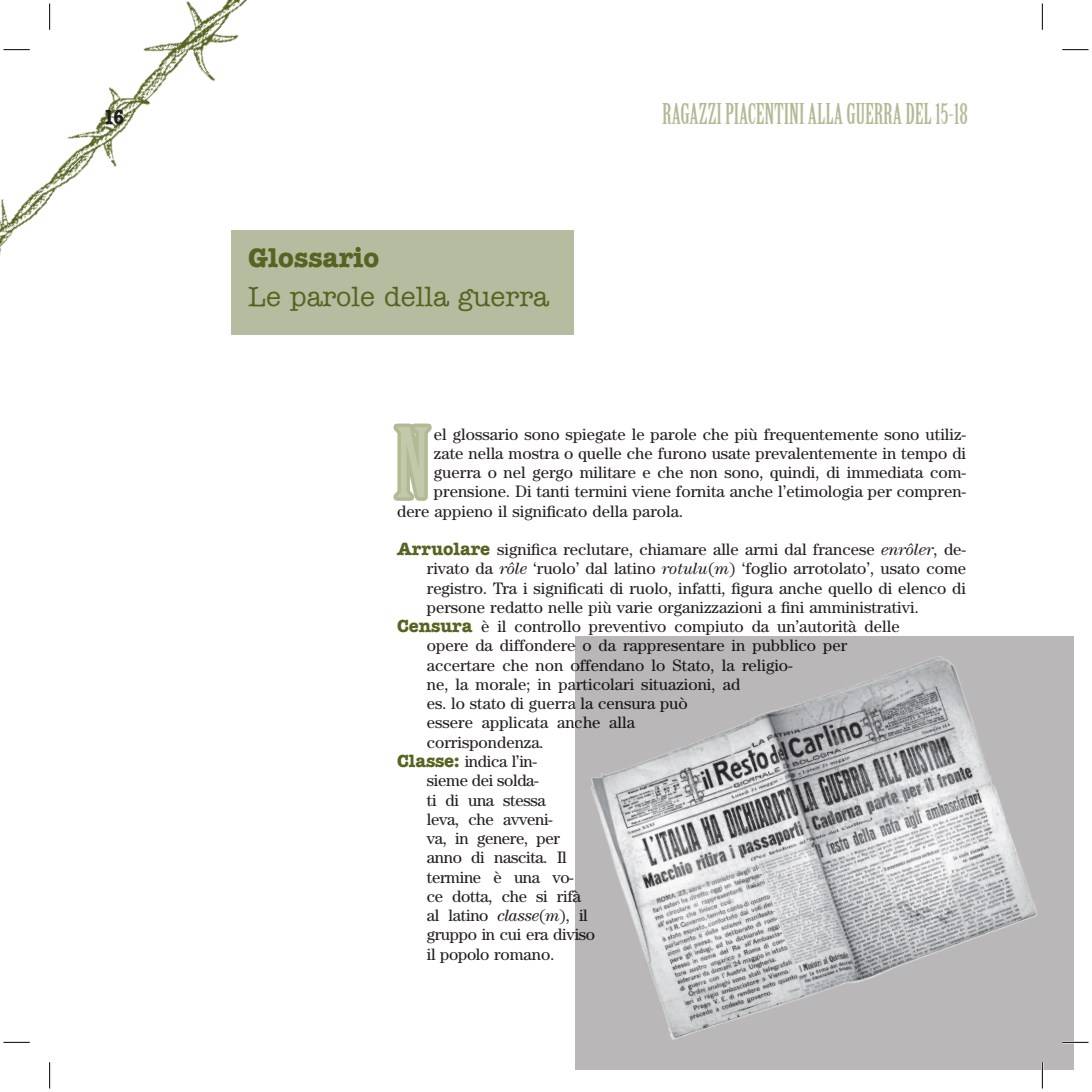
<style>
.page{position:relative;width:1092px;height:1092px;background:#fff}
.page>*{position:absolute;margin:0;border:0;box-sizing:border-box;transform-origin:0 0}
.t1{font:93.62px "Birch Std";color:#c2c9ab}
.t2{font:28px "Birch Std";color:#b2ba95}
.t3{font:28px "American Typewriter";color:#566421}
.t4{font:700 28px "American Typewriter";color:#566421}
.t5{font:700 condensed 21px "American Typewriter";color:#231f20}
.t6{font:16.62px "Century";color:#231f20}
.t7{font:16.62px "Century";letter-spacing:-.02em;color:#231f20}
.s1{font-family:"American Typewriter";font-weight:700;font-size:18.38px;color:#566421}
.s2{font-style:italic}
</style>
<div class="page">
<img style="left:0;top:0;width:247px;height:255px">
<div style="left:231px;top:230px;width:342px;height:105px;background:#b6bca0"></div>
<svg style="left:393px;top:423px;width:39px;height:78px"></svg>
<div style="left:575px;top:636px;width:498px;height:433px;background:#b9b7b8"></div>
<img style="left:591px;top:656px;width:453px;height:412px">
<hr style="left:4px;top:49px;width:26px;height:2px;background:#fff">
<hr style="left:1062px;top:1041px;width:26px;height:2px;background:#fff">
<hr style="left:49px;top:4px;width:2px;height:26px;background:#fff">
<hr style="left:1041px;top:1062px;width:2px;height:26px;background:#fff">
<svg style="left:4px;top:49px;width:26px;height:1px"></svg>
<svg style="left:1062px;top:49px;width:26px;height:1px"></svg>
<svg style="left:4px;top:1041px;width:26px;height:1px"></svg>
<svg style="left:1062px;top:1041px;width:26px;height:1px"></svg>
<svg style="left:49px;top:4px;width:1px;height:26px"></svg>
<svg style="left:49px;top:1062px;width:1px;height:26px"></svg>
<svg style="left:1041px;top:4px;width:1px;height:26px"></svg>
<svg style="left:1041px;top:1062px;width:1px;height:26px"></svg>
<p class="t5" style="left:104px;top:100px;width:22px">16</p>
<h2 class="t2" style="left:662px;top:98px;width:307px">RAGAZZI PIACENTINI ALLA GUERRA DEL 15-18</h2>
<h2 class="t4" style="left:248px;top:234px;width:133px">Glossario</h2>
<h2 class="t3" style="left:248px;top:275px;width:302px">Le parole della guerra</h2>
<h1 class="t1" style="left:396px;top:410px;width:35px">N</h1>
<p class="t6" style="left:434px;top:424px;width:533px">el glossario sono spiegate le parole che più frequentemente sono utiliz-</p>
<p class="t6" style="left:434px;top:443px;width:533px">zate nella mostra o quelle che furono usate prevalentemente in tempo di</p>
<p class="t6" style="left:434px;top:462px;width:533px">guerra o nel gergo militare e che non sono, quindi, di immediata com-</p>
<p class="t6" style="left:434px;top:482px;width:533px">prensione. Di tanti termini viene fornita anche l’etimologia per compren-</p>
<p class="t6" style="left:397px;top:501px;width:288px">dere appieno il significato della parola.</p>
<p class="t6" style="left:397px;top:539px;width:570px"><span class="s1">Arruolare</span> significa reclutare, chiamare alle armi dal francese <span class="s2">enrôler</span>, de-</p>
<p class="t6" style="left:427px;top:559px;width:540px">rivato da <span class="s2">rôle</span> ‘ruolo’ dal latino <span class="s2">rotulu</span>(<span class="s2">m</span>) ‘foglio arrotolato’, usato come</p>
<p class="t6" style="left:427px;top:578px;width:540px">registro. Tra i significati di ruolo, infatti, figura anche quello di elenco di</p>
<p class="t6" style="left:427px;top:597px;width:493px">persone redatto nelle più varie organizzazioni a fini amministrativi.</p>
<p class="t6" style="left:397px;top:616px;width:504px"><span class="s1">Censura</span> è il controllo preventivo compiuto da un’autorità delle</p>
<p class="t6" style="left:427px;top:636px;width:422px">opere da diffondere o da rappresentare in pubblico per</p>
<p class="t6" style="left:427px;top:655px;width:367px">accertare che non offendano lo Stato, la religio-</p>
<p class="t6" style="left:427px;top:674px;width:315px">ne, la morale; in particolari situazioni, ad</p>
<p class="t6" style="left:427px;top:693px;width:262px">es. lo stato di guerra la censura può</p>
<p class="t6" style="left:427px;top:713px;width:210px">essere applicata anche alla</p>
<p class="t6" style="left:427px;top:732px;width:118px">corrispondenza.</p>
<p class="t7" style="left:397px;top:751px;width:141px"><span class="s1">Classe:</span> indica l’in-</p>
<p class="t7" style="left:427px;top:770px;width:113px">sieme dei solda-</p>
<p class="t7" style="left:427px;top:790px;width:120px">ti di una stessa</p>
<p class="t7" style="left:427px;top:809px;width:127px">leva, che avveni-</p>
<p class="t7" style="left:427px;top:828px;width:134px">va, in genere, per</p>
<p class="t7" style="left:427px;top:847px;width:141px">anno di nascita. Il</p>
<p class="t7" style="left:427px;top:867px;width:148px">termine è una vo-</p>
<p class="t7" style="left:427px;top:886px;width:155px">ce dotta, che si rifà</p>
<p class="t7" style="left:427px;top:905px;width:162px">al latino <span class="s2">classe</span>(<span class="s2">m</span>), il</p>
<p class="t7" style="left:427px;top:924px;width:170px">gruppo in cui era diviso</p>
<p class="t7" style="left:427px;top:944px;width:129px">il popolo romano.</p>
</div>
